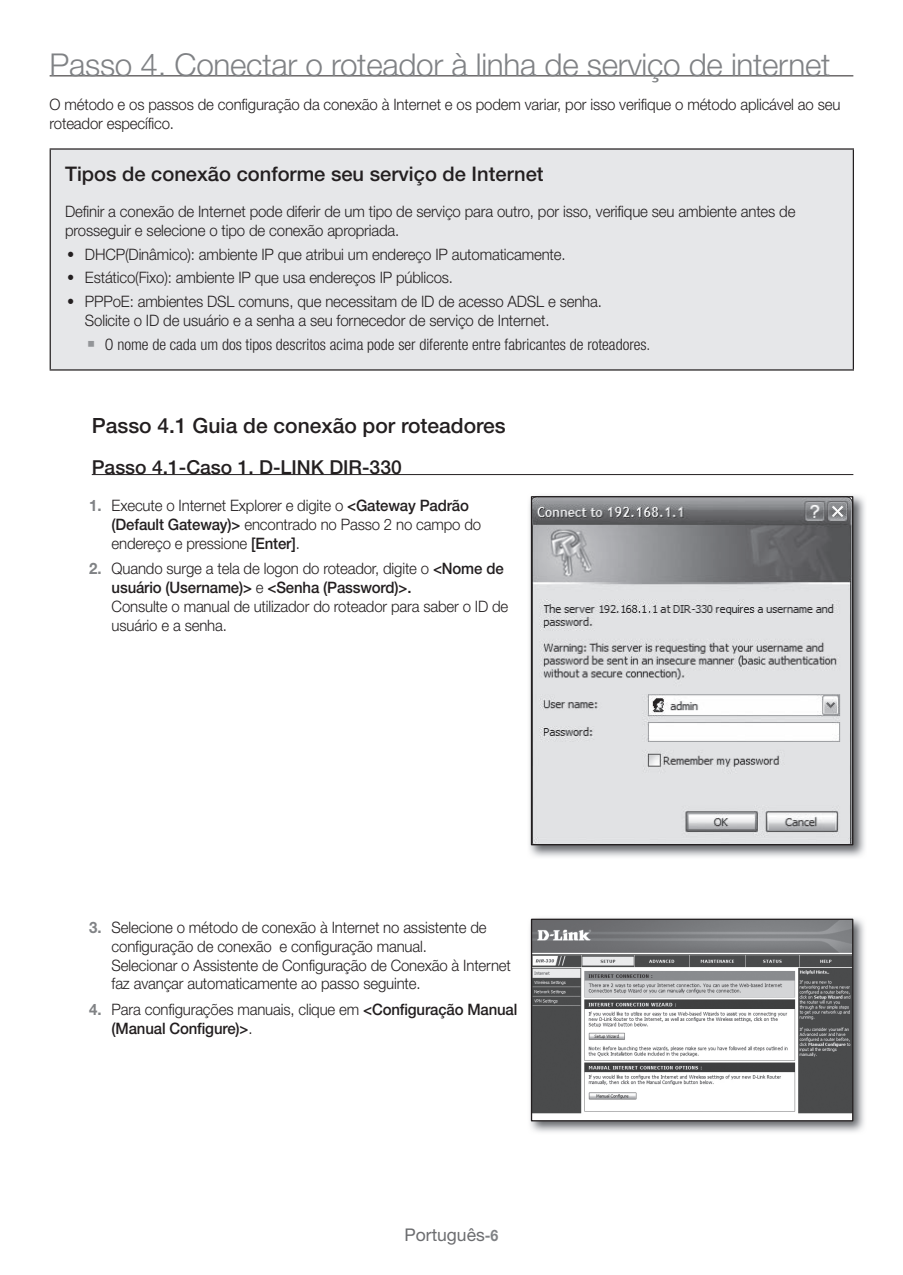
<style>
.page{position:relative;width:903px;height:1275px;background:#fff}
.page>*{position:absolute;margin:0;border:0;box-sizing:border-box;transform-origin:0 0}
.t1{font:300 31.5px "Helvetica Neue cp";letter-spacing:-.01em;color:#808285}
.t2{font:500 21px "Helvetica Neue cp";color:#231f20}
.t3{font:500 20.12px "Helvetica Neue cp";color:#231f20}
.t4{font:500 19.25px "Helvetica Neue cp";color:#231f20}
.t5{font:17.5px "Helvetica Neue cp";color:#6c6d70}
.t6{font:300 15.75px/18.9px "Helvetica Neue cp";letter-spacing:-.01em;color:#231f20;scale:.95 1}
.t7{font:300 condensed 15.75px/23.8px "Helvetica Neue cp";color:#231f20}
.t8{font:500 15.75px/18.9px "Helvetica Neue cp";letter-spacing:-.01em;color:#231f20;scale:.95 1}
.s1{font-family:"SI Icon HR755";font-weight:400}
.s2{font-stretch:normal}
.s3{font-family:"SI Icon HR755";font-weight:400;font-stretch:normal;font-size:17.5px;color:#939598}
.s4{font-weight:700;color:#808285}
.s5{font-weight:500}
.s6{font-weight:300}
.s7{font-weight:700;font-size:15.75px;color:#808285}
</style>
<div class="page">
<hr style="left:50px;top:75px;width:803px;height:1px;background:#231f20">
<hr style="left:92px;top:474px;width:761px;height:1px;background:#231f20">
<div style="left:50px;top:149px;width:803px;height:221px;background:#e6e7e9"></div>
<hr style="left:50px;top:148px;width:804px;height:2px;background:#231f20">
<hr style="left:50px;top:150px;width:1px;height:219px;background:#231f20">
<hr style="left:853px;top:150px;width:1px;height:219px;background:#231f20">
<hr style="left:50px;top:369px;width:804px;height:2px;background:#231f20">
<img style="left:529px;top:495px;width:336px;height:362px">
<img style="left:533px;top:498px;width:318px;height:345px">
<div style="left:531px;top:496px;width:322px;height:349px;border:1px solid #231f20"></div>
<img style="left:530px;top:918px;width:334px;height:214px">
<img style="left:533px;top:921px;width:318px;height:198px">
<div style="left:531px;top:919px;width:322px;height:202px;border:1px solid #231f20"></div>
<h1 class="t1" style="left:50px;top:47px;width:782px">Passo 4. Conectar o roteador à linha de serviço de internet</h1>
<p class="t6" style="left:50px;top:95px;width:834px">O método e os passos de configuração da conexão à Internet e os podem variar, por isso verifique o método aplicável ao seu roteador específico.</p>
<p class="t3" style="left:65px;top:162px;width:480px">Tipos de conexão conforme seu serviço de Internet</p>
<p class="t6" style="left:65px;top:202px;width:770px">Definir a conexão de Internet pode diferir de um tipo de serviço para outro, por isso, verifique seu ambiente antes de prosseguir e selecione o tipo de conexão apropriada.</p>
<p class="t6" style="left:68px;top:242px;width:564px;line-height:23.8px"><span class="s1">~</span> DHCP(Dinâmico): ambiente IP que atribui um endereço IP automaticamente.<br><span class="s1">~</span> Estático(Fixo): ambiente IP que usa endereços IP públicos.<br><span class="s1">~</span> PPPoE: ambientes DSL comuns, que necessitam de ID de acesso ADSL e senha.</p>
<p class="t7" style="left:85px;top:309px;width:567px"><span class="s2">Solicite o ID de usuário e a senha a seu fornecedor de serviço de Internet.<br></span><span class="s3">`</span> O nome de cada um dos tipos descritos acima pode ser diferente entre fabricantes de roteadores.</p>
<h2 class="t2" style="left:92px;top:414px;width:416px">Passo 4.1 Guia de conexão por roteadores</h2>
<p class="t4" style="left:92px;top:456px;width:311px">Passo 4.1-Caso 1. D-LINK DIR-330</p>
<p class="t6" style="left:112px;top:496px;width:390px;text-indent:-22px"><span class="s4">1.</span> Execute o Internet Explorer e digite o <span class="s5">&lt;Gateway Padrão (Default Gateway)&gt;</span> encontrado no Passo 2 no campo do endereço e pressione <span class="s5">[Enter]</span>.</p>
<p class="t6" style="left:112px;top:559px;width:419px;text-indent:-22px"><span class="s4">2.</span> Quando surge a tela de logon do roteador, digite o <span class="s5">&lt;Nome de usuário (Username)&gt;</span> e <span class="s5">&lt;Senha (Password)&gt;.<br></span>Consulte o manual de utilizador do roteador para saber o ID de usuário e a senha.</p>
<p class="t6" style="left:112px;top:918px;width:422px;text-indent:-22px"><span class="s4">3.</span> Selecione o método de conexão à Internet no assistente de configuração de conexão e configuração manual.<br>Selecionar o Assistente de Configuração de Conexão à Internet faz avançar automaticamente ao passo seguinte.</p>
<p class="t8" style="left:112px;top:1000px;width:429px;text-indent:-22px"><span class="s4">4.</span> <span class="s6">Para configurações manuais, clique em</span> &lt;Configuração Manual (Manual Configure)&gt;<span class="s6">.</span></p>
<p class="t5" style="left:404px;top:1225px;width:96px">Português<span class="s7">-6</span></p>
</div>
